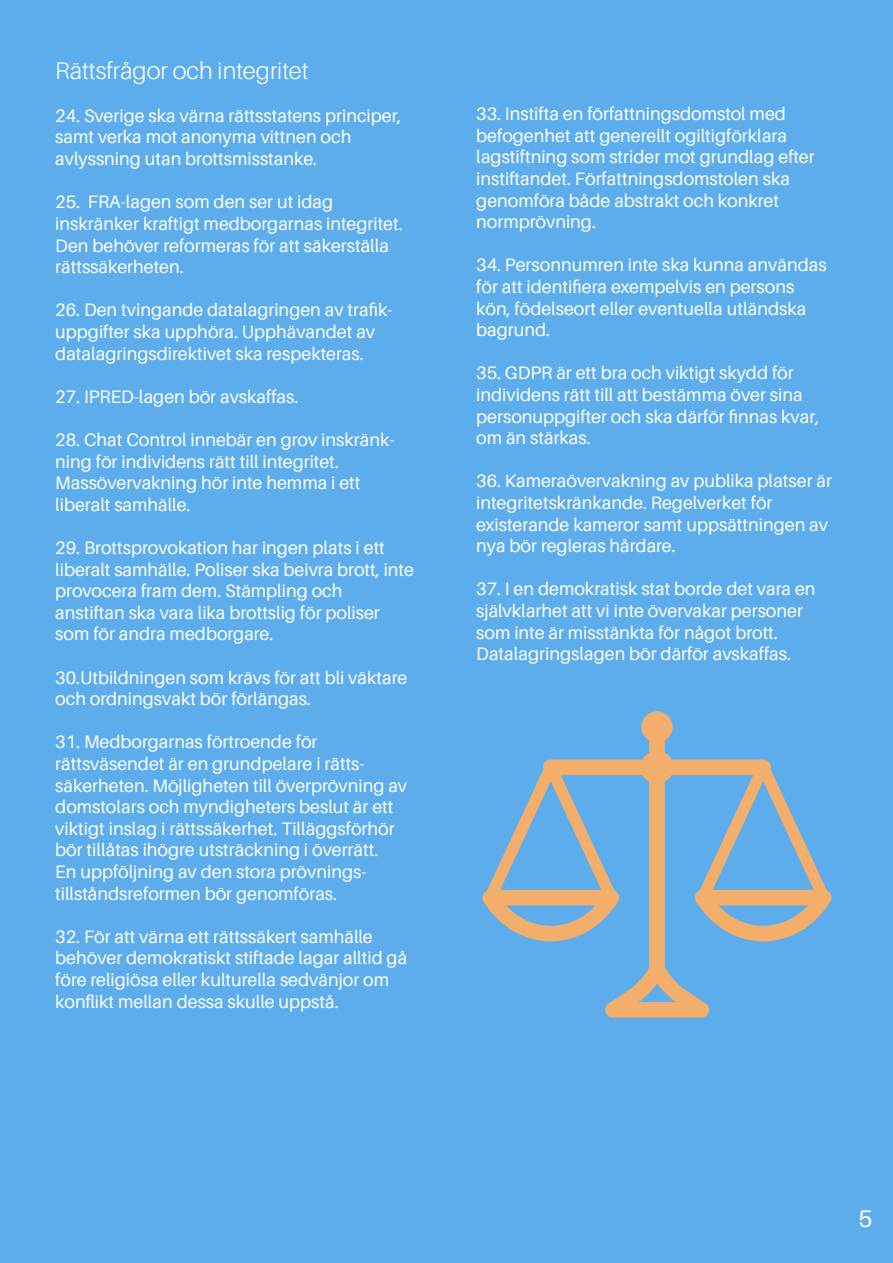
<style>
.page{position:relative;width:893px;height:1263px;background:#5dadec}
.page>*{position:absolute;margin:0;border:0;box-sizing:border-box;transform-origin:0 0}
.t1{font:300 24px "Aileron";color:#fff}
.t2{font:24px "Aileron";color:#fff}
.t3{font:18px/21.6px "Aileron";color:#fff}
</style>
<div class="page">
<svg style="left:482px;top:711px;width:349px;height:307px"></svg>
<p class="t1" style="left:55px;top:57px;width:255px">Rättsfrågor och integritet</p>
<p class="t3" style="left:55px;top:105px;width:348px">24. Sverige ska värna rättsstatens principer, samt verka mot anonyma vittnen och</p>
<p class="t3" style="left:55px;top:148px;width:263px">avlyssning utan brottsmisstanke.</p>
<p class="t3" style="left:55px;top:191px;width:279px">25. FRA-lagen som den ser ut idag</p>
<p class="t3" style="left:55px;top:213px;width:349px">inskränker kraftigt medborgarnas integritet.<br>Den behöver reformeras för att säkerställa rättssäkerheten.</p>
<p class="t3" style="left:55px;top:299px;width:339px">26. Den tvingande datalagringen av trafik&shy;uppgifter ska upphöra. Upphävandet av datalagringsdirektivet ska respekteras.</p>
<p class="t3" style="left:55px;top:386px;width:245px">27. IPRED-lagen bör avskaffas.</p>
<p class="t3" style="left:55px;top:429px;width:341px">28. Chat Control innebär en grov inskränk&shy;ning för individens rätt till integritet.</p>
<p class="t3" style="left:55px;top:472px;width:307px">Massövervakning hör inte hemma i ett</p>
<p class="t3" style="left:55px;top:494px;width:137px">liberalt samhälle.</p>
<p class="t3" style="left:55px;top:537px;width:360px">29. Brottsprovokation har ingen plats i ett liberalt samhälle. Poliser ska beivra brott, inte provocera fram dem. Stämpling och</p>
<p class="t3" style="left:55px;top:602px;width:326px">anstiftan ska vara lika brottslig för poliser som för andra medborgare.</p>
<p class="t3" style="left:55px;top:667px;width:354px">30.Utbildningen som krävs för att bli väktare och ordningsvakt bör förlängas.</p>
<p class="t3" style="left:55px;top:731px;width:264px">31. Medborgarnas förtroende för</p>
<p class="t3" style="left:55px;top:753px;width:311px">rättsväsendet är en grundpelare i rätts-</p>
<p class="t3" style="left:55px;top:775px;width:353px">säkerheten. Möjligheten till överprövning av domstolars och myndigheters beslut är ett viktigt inslag i rättssäkerhet. Tilläggsförhör bör tillåtas ihögre utsträckning i överrätt.</p>
<p class="t3" style="left:55px;top:861px;width:312px">En uppföljning av den stora prövnings-</p>
<p class="t3" style="left:55px;top:883px;width:283px">tillståndsreformen bör genomföras.</p>
<p class="t3" style="left:55px;top:926px;width:353px">32. För att värna ett rättssäkert samhälle behöver demokratiskt stiftade lagar alltid gå före religiösa eller kulturella sedvänjor om konflikt mellan dessa skulle uppstå.</p>
<p class="t3" style="left:476px;top:103px;width:311px">33. Instifta en författningsdomstol med</p>
<p class="t3" style="left:476px;top:125px;width:340px">befogenhet att generellt ogiltigförklara lagstiftning som strider mot grundlag efter instiftandet. Författningsdomstolen ska</p>
<p class="t3" style="left:476px;top:190px;width:304px">genomföra både abstrakt och konkret</p>
<p class="t3" style="left:476px;top:211px;width:121px">normprövning.</p>
<p class="t3" style="left:476px;top:255px;width:352px">34. Personnumren inte ska kunna användas för att identifiera exempelvis en persons kön, födelseort eller eventuella utländska bagrund.</p>
<p class="t3" style="left:476px;top:363px;width:345px">35. GDPR är ett bra och viktigt skydd för individens rätt till att bestämma över sina personuppgifter och ska därför finnas kvar, om än stärkas.</p>
<p class="t3" style="left:476px;top:471px;width:357px">36. Kameraövervakning av publika platser är integritetskränkande. Regelverket för</p>
<p class="t3" style="left:476px;top:514px;width:353px">existerande kameror samt uppsättningen av nya bör regleras hårdare.</p>
<p class="t3" style="left:476px;top:579px;width:341px">37. I en demokratisk stat borde det vara en självklarhet att vi inte övervakar personer som inte är misstänkta för något brott.</p>
<p class="t3" style="left:476px;top:643px;width:316px">Datalagringslagen bör därför avskaffas.</p>
<p class="t2" style="left:858px;top:1206px;width:15px">5</p>
</div>
